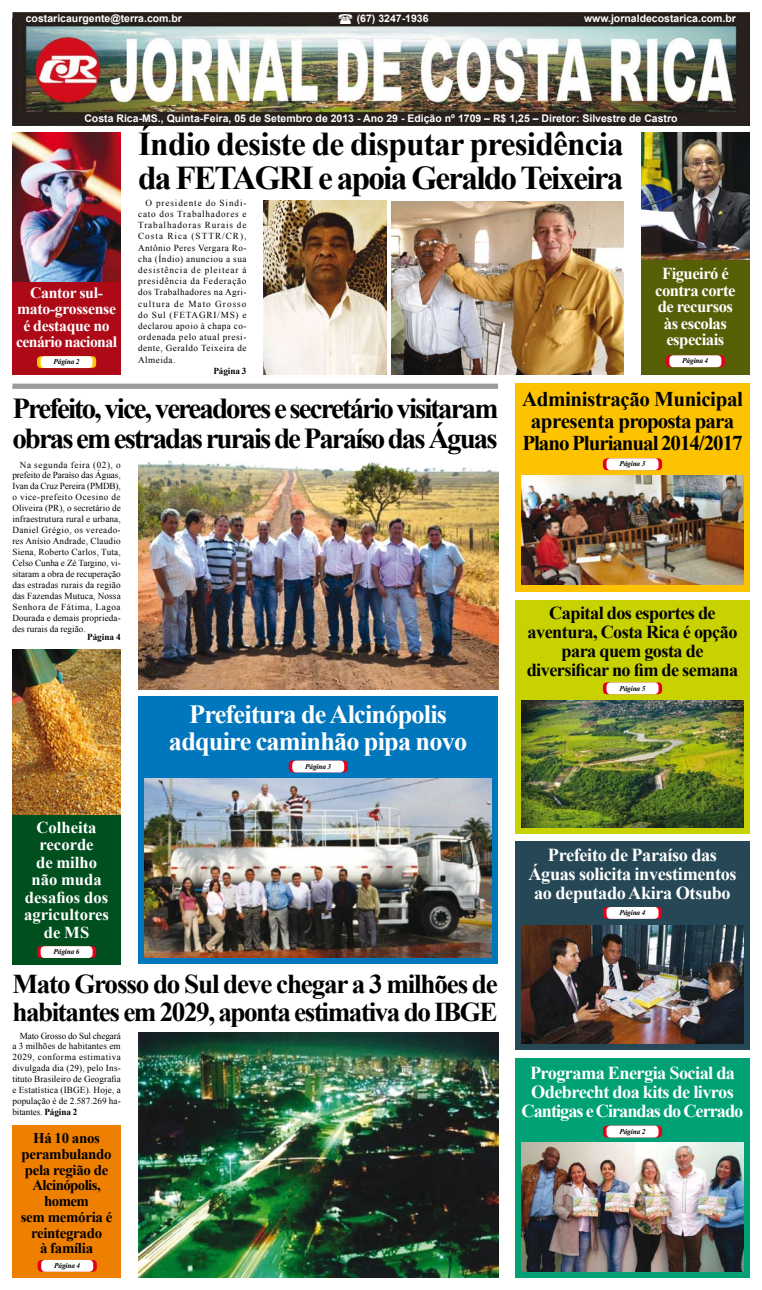
<style>
.page{position:relative;width:762px;height:1290px;background:#fff}
.page>*{position:absolute;margin:0;border:0;box-sizing:border-box;transform-origin:0 0}
.t1{font:700 33.25px/34.1px "Times New Roman";letter-spacing:-.025em;color:#000}
.t2{font:700 28.88px/29.8px "Times New Roman";letter-spacing:-.065em;color:#000}
.t3{font:700 27.12px/28px "Times New Roman";letter-spacing:-.055em;color:#000}
.t4{font:700 26.25px/27.1px "Times New Roman";letter-spacing:-.03em;color:#fff;text-align:center}
.t5{font:700 21px/21.9px "Times New Roman";letter-spacing:-.04em;color:#000;text-align:center}
.t6{font:700 18.2px/19px "Times New Roman";letter-spacing:-.03em;color:#fff;text-align:center}
.t7{font:700 18.2px/19px "Times New Roman";letter-spacing:-.03em;color:#000;text-align:center}
.t8{font:700 16.62px/17.5px "Times New Roman";letter-spacing:-.01em;color:#fff;text-align:center}
.t9{font:700 16.62px/16.6px "Times New Roman";letter-spacing:-.03em;color:#fff;text-align:center}
.t10{font:700 15.75px/16.6px "Times New Roman";letter-spacing:-.02em;color:#fff;text-align:center}
.t11{font:700 14.88px/15.8px "Times New Roman";letter-spacing:-.02em;color:#000;text-align:center}
.t12{font:700 10.5px "Arial";color:#fff}
.t13{font:9.19px/10.9px "Times New Roman";letter-spacing:.015em;color:#000;text-align:justify}
.t14{font:700 9.19px "Times New Roman";letter-spacing:-.005em;color:#000}
.t15{font:italic 700 7.35px "Times New Roman";letter-spacing:-.02em;color:#000}
.s1{font-weight:700}
</style>
<div class="page">
<div style="left:12px;top:650px;width:109px;height:314px;background:#00501f"></div>
<div style="left:515px;top:842px;width:234px;height:208px;background:#264856"></div>
<div style="left:515px;top:1058px;width:234px;height:219px;background:#00a275"></div>
<div style="left:138px;top:696px;width:360px;height:268px;background:#0076bd"></div>
<div style="left:12px;top:237px;width:109px;height:137px;background:#ae0917"></div>
<div style="left:641px;top:237px;width:108px;height:137px;background:#575f06"></div>
<img style="left:12px;top:12px;width:737px;height:113px">
<div style="left:12px;top:1125px;width:108px;height:152px;background:#ee7f00"></div>
<div style="left:515px;top:384px;width:234px;height:208px;background:#fdc300"></div>
<img style="left:138px;top:1032px;width:360px;height:245px">
<img style="left:12px;top:132px;width:109px;height:150px">
<img style="left:521px;top:475px;width:222px;height:109px">
<img style="left:144px;top:779px;width:348px;height:179px">
<img style="left:264px;top:201px;width:123px;height:173px">
<img style="left:392px;top:201px;width:231px;height:173px">
<img style="left:641px;top:132px;width:108px;height:128px">
<img style="left:138px;top:460px;width:360px;height:229px">
<img style="left:521px;top:925px;width:222px;height:118px">
<img style="left:521px;top:1143px;width:222px;height:128px">
<svg style="left:37px;top:356px;width:59px;height:12px"></svg>
<div style="left:41px;top:356px;width:52px;height:12px;background:#fff;border-radius:4px"></div>
<div style="left:12px;top:384px;width:486px;height:5px;background:#9a9a9a"></div>
<svg style="left:288px;top:760px;width:60px;height:12px"></svg>
<div style="left:292px;top:760px;width:52px;height:12px;background:#fff;border-radius:4px"></div>
<svg style="left:37px;top:946px;width:59px;height:12px"></svg>
<div style="left:41px;top:946px;width:52px;height:12px;background:#fff;border-radius:4px"></div>
<svg style="left:603px;top:458px;width:59px;height:12px"></svg>
<div style="left:606px;top:458px;width:52px;height:12px;background:#fff;border-radius:4px"></div>
<svg style="left:603px;top:907px;width:59px;height:12px"></svg>
<div style="left:606px;top:907px;width:52px;height:12px;background:#fff;border-radius:4px"></div>
<svg style="left:603px;top:1125px;width:59px;height:12px"></svg>
<div style="left:606px;top:1125px;width:52px;height:12px;background:#fff;border-radius:4px"></div>
<div style="left:515px;top:600px;width:234px;height:233px;background:#c8d200"></div>
<img style="left:521px;top:700px;width:222px;height:127px">
<svg style="left:603px;top:682px;width:59px;height:12px"></svg>
<div style="left:606px;top:682px;width:52px;height:12px;background:#fff;border-radius:4px"></div>
<svg style="left:38px;top:1260px;width:59px;height:12px"></svg>
<div style="left:41px;top:1260px;width:52px;height:12px;background:#fff;border-radius:4px"></div>
<img style="left:12px;top:650px;width:109px;height:164px">
<svg style="left:665px;top:355px;width:59px;height:12px"></svg>
<div style="left:669px;top:355px;width:52px;height:12px;background:#fff;border-radius:4px"></div>
<svg style="left:339px;top:14px;width:13px;height:10px"></svg>
<p class="t12" style="left:26px;top:12px;width:158px">costaricaurgente@terra.com.br</p>
<p class="t12" style="left:357px;top:12px;width:73px">(67) 3247-1936</p>
<p class="t12" style="left:584px;top:12px;width:153px">www.jornaldecostarica.com.br</p>
<p class="t12" style="left:84px;top:111px;width:594px">Costa Rica-MS., Quinta-Feira, 05 de Setembro de 2013 - Ano 29 - Edição nº 1709 – R$ 1,25 – Diretor: Silvestre de Castro</p>
<h1 class="t1" style="left:138px;top:126px;width:487px">Índio desiste de disputar presidência da FETAGRI e apoia Geraldo Teixeira</h1>
<h3 class="t10" style="left:16px;top:284px;width:102px">Cantor sul&shy;mato-grossense é destaque no cenário nacional</h3>
<p class="t15" style="left:53px;top:357px;width:27px">Página 2</p>
<p class="t13" style="left:138px;top:197px;width:110px;line-height:11.2px;text-indent:7px">O presidente do Sindi&shy;cato dos Trabalhadores e Trabalhadoras Rurais de Costa Rica (STTR/CR), Antônio Peres Vergara Ro&shy;cha (Índio) anunciou a sua desistência de pleitear à presidência da Federação dos Trabalhadores na Agri&shy;cultura de Mato Grosso do Sul (FETAGRI/MS) e declarou apoio à chapa co&shy;ordenada pelo atual presi&shy;dente, Geraldo Teixeira de Almeida.</p>
<p class="t14" style="left:213px;top:364px;width:35px">Página 3</p>
<h2 class="t2" style="left:12px;top:393px;width:487px">Prefeito, vice, vereadores e secretário visitaram obras em estradas rurais de Paraíso das Águas</h2>
<p class="t13" style="left:12px;top:459px;width:110px;text-indent:7px">Na segunda feira (02), o prefeito de Paraíso das Águas, Ivan da Cruz Pereira (PMDB), o vice-prefeito Ocesino de Oliveira (PR), o secretário de infraestrutura rural e urbana, Daniel Grégio, os vereado&shy;res Anísio Andrade, Claudio Siena, Roberto Carlos, Tuta, Celso Cunha e Zé Targino, vi&shy;sitaram a obra de recuperação das estradas rurais da região das Fazendas Mutuca, Nossa Senhora de Fátima, Lagoa Dourada e demais proprieda&shy;des rurais da região.</p>
<p class="t14" style="left:87px;top:631px;width:35px">Página 4</p>
<h3 class="t8" style="left:24px;top:818px;width:86px">Colheita recorde<br>de milho não muda desafios dos agricultores de MS</h3>
<p class="t15" style="left:53px;top:946px;width:27px">Página 6</p>
<h3 class="t4" style="left:169px;top:700px;width:300px">Prefeitura de Alcinópolis adquire caminhão pipa novo</h3>
<p class="t15" style="left:305px;top:761px;width:27px">Página 3</p>
<h3 class="t3" style="left:12px;top:969px;width:487px">Mato Grosso do Sul deve chegar a 3 milhões de habitantes em 2029, aponta estimativa do IBGE</h3>
<p class="t13" style="left:12px;top:1030px;width:110px;text-indent:7px">Mato Grosso do Sul chegará a 3 milhões de habitantes em 2029, conforma estimativa divulgada dia (29), pelo Ins&shy;tituto Brasileiro de Geografia e Estatística (IBGE). Hoje, a população é de 2.587.269 ha&shy;bitantes. <span class="s1">Página 2</span></p>
<h3 class="t11" style="left:21px;top:1130px;width:93px">Há 10 anos perambulando pela região de<br>Alcinópolis, homem<br>sem memória é reintegrado<br>à família</h3>
<p class="t15" style="left:54px;top:1260px;width:27px">Página 4</p>
<h3 class="t9" style="left:655px;top:265px;width:82px">Figueiró é contra corte de recursos às escolas especiais</h3>
<p class="t15" style="left:682px;top:356px;width:27px">Página 4</p>
<h3 class="t5" style="left:522px;top:388px;width:222px">Administração Municipal apresenta proposta para<br>Plano Plurianual 2014/2017</h3>
<p class="t15" style="left:619px;top:459px;width:27px">Página 3</p>
<h3 class="t7" style="left:526px;top:603px;width:213px">Capital dos esportes de aventura, Costa Rica é opção para quem gosta de diversificar no fim de semana</h3>
<p class="t15" style="left:619px;top:683px;width:27px">Página 5</p>
<h3 class="t6" style="left:528px;top:845px;width:210px">Prefeito de Paraíso das<br>Águas solicita investimentos ao deputado Akira Otsubo</h3>
<p class="t15" style="left:619px;top:907px;width:27px">Página 4</p>
<h3 class="t6" style="left:521px;top:1063px;width:223px">Programa Energia Social da<br>Odebrecht doa kits de livros<br>Cantigas e Cirandas do Cerrado</h3>
<p class="t15" style="left:619px;top:1126px;width:27px">Página 2</p>
</div>
